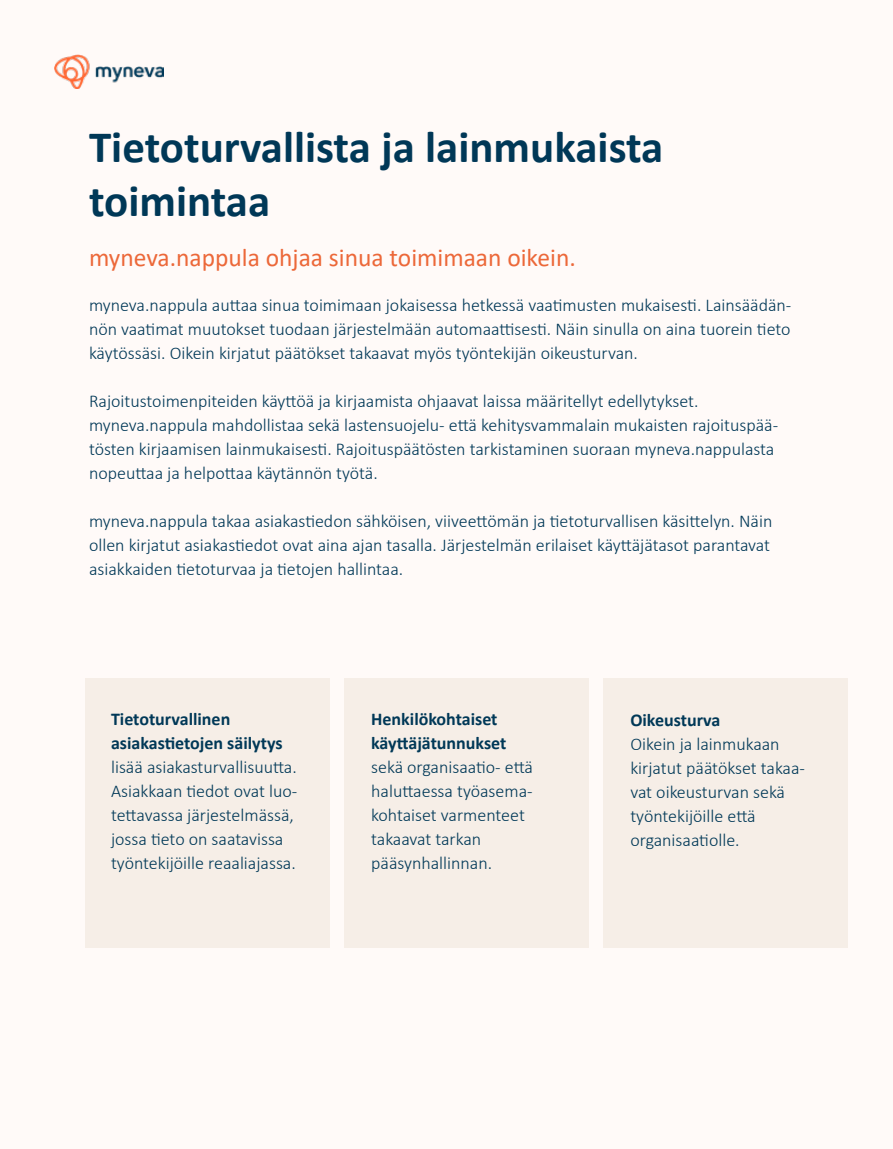
<style>
.page{position:relative;width:893px;height:1149px;background:#fff}
.page>*{position:absolute;margin:0;border:0;box-sizing:border-box;transform-origin:0 0}
.t1{font:700 45px/54px "Calibri";color:#003857}
.t2{font:25.5px "Calibri";color:#ec6839}
.t3{font:300 18px/24px "Calibri";color:#003857}
.t4{font:700 18px/24px "Calibri";color:#003857}
</style>
<div class="page">
<div style="left:0;top:0;width:893px;height:1148px;background:#fffaf8"></div>
<img style="left:54px;top:54px;width:110px;height:34px">
<div style="left:86px;top:678px;width:244px;height:269px;background:#f6eee7"></div>
<div style="left:344px;top:678px;width:245px;height:269px;background:#f6eee7"></div>
<div style="left:603px;top:678px;width:245px;height:269px;background:#f6eee7"></div>
<h1 class="t1" style="left:89px;top:120px;width:576px">Tietoturvallista ja lainmukaista toimintaa</h1>
<h2 class="t2" style="left:89px;top:240px;width:488px">myneva.nappula ohjaa sinua toimimaan oikein.</h2>
<p class="t3" style="left:89px;top:293px;width:704px;text-align:justify">myneva.nappula auttaa sinua toimimaan jokaisessa hetkessä vaatimusten mukaisesti. Lainsäädän&shy;nön vaatimat muutokset tuodaan järjestelmään automaattisesti. Näin sinulla on aina tuorein tieto käytössäsi. Oikein kirjatut päätökset takaavat myös työntekijän oikeusturvan.</p>
<p class="t3" style="left:89px;top:389px;width:691px">Rajoitustoimenpiteiden käyttöä ja kirjaamista ohjaavat laissa määritellyt edellytykset. myneva.nappula mahdollistaa sekä lastensuojelu- että kehitysvammalain mukaisten rajoituspää&shy;tösten kirjaamisen lainmukaisesti. Rajoituspäätösten tarkistaminen suoraan myneva.nappulasta nopeuttaa ja helpottaa käytännön työtä.</p>
<p class="t3" style="left:89px;top:509px;width:685px">myneva.nappula takaa asiakastiedon sähköisen, viiveettömän ja tietoturvallisen käsittelyn. Näin ollen kirjatut asiakastiedot ovat aina ajan tasalla. Järjestelmän erilaiset käyttäjätasot parantavat asiakkaiden tietoturvaa ja tietojen hallintaa.</p>
<p class="t4" style="left:111px;top:706px;width:173px">Tietoturvallinen asiakastietojen säilytys</p>
<p class="t3" style="left:111px;top:754px;width:188px">lisää asiakasturvallisuutta.<br>Asiakkaan tiedot ovat luo&shy;tettavassa järjestelmässä, jossa tieto on saatavissa työntekijöille reaaliajassa.</p>
<p class="t4" style="left:371px;top:706px;width:137px">Henkilökohtaiset käyttäjätunnukset</p>
<p class="t3" style="left:371px;top:754px;width:163px">sekä organisaatio- että haluttaessa työasema&shy;kohtaiset varmenteet takaavat tarkan pääsynhallinnan.</p>
<p class="t4" style="left:630px;top:708px;width:92px">Oikeusturva</p>
<p class="t3" style="left:630px;top:732px;width:176px">Oikein ja lainmukaan kirjatut päätökset takaa&shy;vat oikeusturvan sekä työntekijöille että organisaatiolle.</p>
</div>
